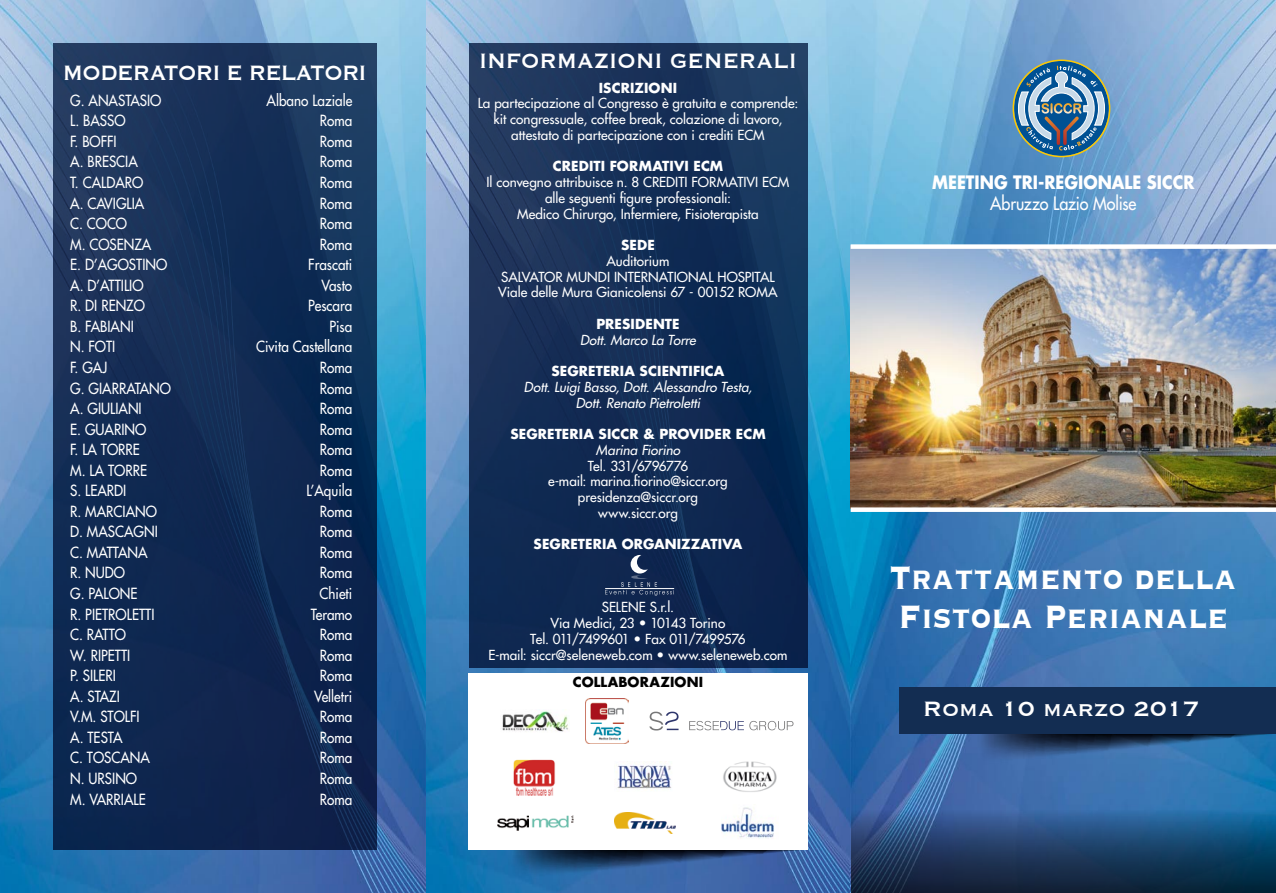
<style>
.page{position:relative;width:1276px;height:893px;background:#fff}
.page>*{position:absolute;margin:0;border:0;box-sizing:border-box;transform-origin:0 0}
.t1{font:700 42px/39px "Copperplate";letter-spacing:.01em;color:#fff;scale:.8 1}
.t2{font:27px "Copperplate";color:#fff;scale:.9 1}
.t3{font:27px "Copperplate";letter-spacing:-.035em;color:#fff;scale:.9 1}
.t4{font:27px "Copperplate";color:#fff}
.t5{font:700 18px "Futura";color:#fff;scale:.9 1}
.t6{font:18px "Futura";letter-spacing:-.01em;color:#fff;scale:.9 1}
.t7{font:15px "Futura";color:#fff;scale:.9 1}
.t8{font:13.5px/15.8px "Futura";color:#fff;text-align:center}
.t9{font:700 13.5px "Futura";letter-spacing:.01em;color:#fff}
.t10{font:italic 13.5px/15.8px "Futura";color:#fff;text-align:center}
.t11{font:700 13.5px "Futura";letter-spacing:.01em;color:#000}
</style>
<div class="page">
<img style="left:425px;top:0;width:425px;height:893px">
<img style="left:850px;top:0;width:426px;height:893px">
<svg style="left:468px;top:43px;width:339px;height:625px;background:#142e56"></svg>
<img style="left:0;top:0;width:425px;height:893px">
<svg style="left:53px;top:43px;width:323px;height:807px;background:#122b54"></svg>
<img style="left:511px;top:849px;width:297px;height:30px">
<div style="left:468px;top:673px;width:339px;height:177px;background:#fff"></div>
<img style="left:497px;top:816px;width:76px;height:15px">
<img style="left:614px;top:813px;width:61px;height:21px">
<img style="left:721px;top:807px;width:53px;height:32px">
<img style="left:850px;top:249px;width:426px;height:258px">
<svg style="left:1018px;top:60px;width:87px;height:97px;background:#5e8bac"></svg>
<div style="left:1012px;top:60px;width:98px;height:97px;border:2px solid #fec900;border-radius:50%"></div>
<div style="left:850px;top:244px;width:426px;height:5px;background:#fff"></div>
<div style="left:850px;top:507px;width:426px;height:5px;background:#fff"></div>
<svg style="left:851px;top:793px;width:425px;height:100px;background:#224873"></svg>
<svg style="left:605px;top:555px;width:69px;height:41px;background:#273b60"></svg>
<img style="left:979px;top:734px;width:297px;height:29px">
<div style="left:899px;top:688px;width:377px;height:46px;background:#132d52"></div>
<img style="left:502px;top:711px;width:66px;height:21px">
<img style="left:586px;top:699px;width:42px;height:44px">
<img style="left:723px;top:761px;width:54px;height:31px">
<img style="left:616px;top:761px;width:55px;height:28px">
<svg style="left:649px;top:712px;width:29px;height:18px"></svg>
<svg style="left:689px;top:721px;width:104px;height:9px"></svg>
<img style="left:513px;top:759px;width:42px;height:37px">
<h2 class="t3" style="left:63px;top:55px;width:339px">MODERATORI E RELATORI</h2>
<p class="t7" style="left:70px;top:90px;width:103px">G. ANASTASIO</p>
<p class="t7" style="left:267px;top:90px;width:97px">Albano Laziale</p>
<p class="t7" style="left:70px;top:111px;width:63px">L. BASSO</p>
<p class="t7" style="left:320px;top:111px;width:38px">Roma</p>
<p class="t7" style="left:70px;top:132px;width:53px">F. BOFFI</p>
<p class="t7" style="left:320px;top:132px;width:38px">Roma</p>
<p class="t7" style="left:70px;top:152px;width:77px">A. BRESCIA</p>
<p class="t7" style="left:320px;top:152px;width:38px">Roma</p>
<p class="t7" style="left:70px;top:173px;width:83px">T. CALDARO</p>
<p class="t7" style="left:320px;top:173px;width:38px">Roma</p>
<p class="t7" style="left:70px;top:193px;width:84px">A. CAVIGLIA</p>
<p class="t7" style="left:320px;top:193px;width:38px">Roma</p>
<p class="t7" style="left:70px;top:214px;width:65px">C. COCO</p>
<p class="t7" style="left:320px;top:214px;width:38px">Roma</p>
<p class="t7" style="left:70px;top:234px;width:92px">M. COSENZA</p>
<p class="t7" style="left:320px;top:234px;width:38px">Roma</p>
<p class="t7" style="left:70px;top:255px;width:109px">E. D’AGOSTINO</p>
<p class="t7" style="left:308px;top:255px;width:50px">Frascati</p>
<p class="t7" style="left:70px;top:275px;width:83px">A. D’ATTILIO</p>
<p class="t7" style="left:321px;top:275px;width:36px">Vasto</p>
<p class="t7" style="left:70px;top:296px;width:85px">R. DI RENZO</p>
<p class="t7" style="left:308px;top:296px;width:51px">Pescara</p>
<p class="t7" style="left:70px;top:317px;width:72px">B. FABIANI</p>
<p class="t7" style="left:329px;top:317px;width:27px">Pisa</p>
<p class="t7" style="left:70px;top:337px;width:52px">N. FOTI</p>
<p class="t7" style="left:256px;top:337px;width:108px">Civita Castellana</p>
<p class="t7" style="left:70px;top:358px;width:43px">F. GAJ</p>
<p class="t7" style="left:320px;top:358px;width:38px">Roma</p>
<p class="t7" style="left:70px;top:378px;width:114px">G. GIARRATANO</p>
<p class="t7" style="left:320px;top:378px;width:38px">Roma</p>
<p class="t7" style="left:70px;top:399px;width:81px">A. GIULIANI</p>
<p class="t7" style="left:320px;top:399px;width:38px">Roma</p>
<p class="t7" style="left:70px;top:419px;width:86px">E. GUARINO</p>
<p class="t7" style="left:320px;top:419px;width:38px">Roma</p>
<p class="t7" style="left:70px;top:440px;width:79px">F. LA TORRE</p>
<p class="t7" style="left:320px;top:440px;width:38px">Roma</p>
<p class="t7" style="left:70px;top:460px;width:87px">M. LA TORRE</p>
<p class="t7" style="left:320px;top:460px;width:38px">Roma</p>
<p class="t7" style="left:70px;top:481px;width:64px">S. LEARDI</p>
<p class="t7" style="left:306px;top:481px;width:52px">L’Aquila</p>
<p class="t7" style="left:70px;top:501px;width:98px">R. MARCIANO</p>
<p class="t7" style="left:320px;top:501px;width:38px">Roma</p>
<p class="t7" style="left:70px;top:522px;width:99px">D. MASCAGNI</p>
<p class="t7" style="left:320px;top:522px;width:38px">Roma</p>
<p class="t7" style="left:70px;top:543px;width:88px">C. MATTANA</p>
<p class="t7" style="left:320px;top:543px;width:38px">Roma</p>
<p class="t7" style="left:70px;top:563px;width:63px">R. NUDO</p>
<p class="t7" style="left:320px;top:563px;width:38px">Roma</p>
<p class="t7" style="left:70px;top:584px;width:76px">G. PALONE</p>
<p class="t7" style="left:319px;top:584px;width:38px">Chieti</p>
<p class="t7" style="left:70px;top:604px;width:95px">R. PIETROLETTI</p>
<p class="t7" style="left:311px;top:604px;width:47px">Teramo</p>
<p class="t7" style="left:70px;top:625px;width:64px">C. RATTO</p>
<p class="t7" style="left:320px;top:625px;width:38px">Roma</p>
<p class="t7" style="left:70px;top:645px;width:68px">W. RIPETTI</p>
<p class="t7" style="left:320px;top:645px;width:38px">Roma</p>
<p class="t7" style="left:70px;top:666px;width:52px">P. SILERI</p>
<p class="t7" style="left:320px;top:666px;width:38px">Roma</p>
<p class="t7" style="left:70px;top:686px;width:57px">A. STAZI</p>
<p class="t7" style="left:314px;top:686px;width:44px">Velletri</p>
<p class="t7" style="left:70px;top:707px;width:79px">V.M. STOLFI</p>
<p class="t7" style="left:320px;top:707px;width:38px">Roma</p>
<p class="t7" style="left:70px;top:728px;width:60px">A. TESTA</p>
<p class="t7" style="left:320px;top:728px;width:38px">Roma</p>
<p class="t7" style="left:70px;top:748px;width:90px">C. TOSCANA</p>
<p class="t7" style="left:320px;top:748px;width:38px">Roma</p>
<p class="t7" style="left:70px;top:769px;width:76px">N. URSINO</p>
<p class="t7" style="left:320px;top:769px;width:38px">Roma</p>
<p class="t7" style="left:70px;top:789px;width:85px">M. VARRIALE</p>
<p class="t7" style="left:320px;top:789px;width:38px">Roma</p>
<h2 class="t2" style="left:479px;top:44px;width:354px">INFORMAZIONI GENERALI</h2>
<p class="t9" style="left:599px;top:78px;width:80px">ISCRIZIONI</p>
<p class="t8" style="left:478px;top:95px;width:322px">La partecipazione al Congresso è gratuita e comprende: kit congressuale, coffee break, colazione di lavoro, attestato di partecipazione con i crediti ECM</p>
<p class="t9" style="left:553px;top:157px;width:172px">CREDITI FORMATIVI ECM</p>
<p class="t8" style="left:486px;top:174px;width:304px">Il convegno attribuisce n. 8 CREDITI FORMATIVI ECM alle seguenti figure professionali:<br>Medico Chirurgo, Infermiere, Fisioterapista</p>
<p class="t9" style="left:621px;top:236px;width:35px">SEDE</p>
<p class="t8" style="left:498px;top:253px;width:281px">Auditorium<br>SALVATOR MUNDI INTERNATIONAL HOSPITAL<br>Viale delle Mura Gianicolensi 67 - 00152 ROMA</p>
<p class="t9" style="left:596px;top:314px;width:18px">PRESIDENTE</p>
<p class="t10" style="left:580px;top:332px;width:117px">Dott. Marco La Torre</p>
<p class="t9" style="left:551px;top:362px;width:175px">SEGRETERIA SCIENTIFICA</p>
<p class="t10" style="left:524px;top:379px;width:229px">Dott. Luigi Basso, Dott. Alessandro Testa,<br>Dott. Renato Pietroletti</p>
<p class="t9" style="left:510px;top:425px;width:257px">SEGRETERIA SICCR &amp; PROVIDER ECM</p>
<p class="t10" style="left:596px;top:442px;width:86px">Marina Fiorino</p>
<p class="t8" style="left:548px;top:458px;width:181px">Tel. 331/6796776<br>e-mail: marina.fiorino@siccr.org presidenza@siccr.org www.siccr.org</p>
<p class="t9" style="left:533px;top:535px;width:210px">SEGRETERIA ORGANIZZATIVA</p>
<p class="t8" style="left:488px;top:599px;width:300px">SELENE S.r.l.<br>Via Medici, 23 • 10143 Torino<br>Tel. 011/7499601 • Fax 011/7499576<br>E-mail: siccr@seleneweb.com • www.seleneweb.com</p>
<p class="t11" style="left:573px;top:673px;width:132px">COLLABORAZIONI</p>
<h3 class="t5" style="left:932px;top:170px;width:293px">MEETING TRI-REGIONALE SICCR</h3>
<h3 class="t6" style="left:990px;top:191px;width:164px">Abruzzo Lazio Molise</h3>
<h1 class="t1" style="left:890px;top:556px;width:434px">Trattamento della<br>Fistola Perianale</h1>
<h2 class="t4" style="left:923px;top:692px;width:278px">Roma 10 marzo 2017</h2>
</div>
